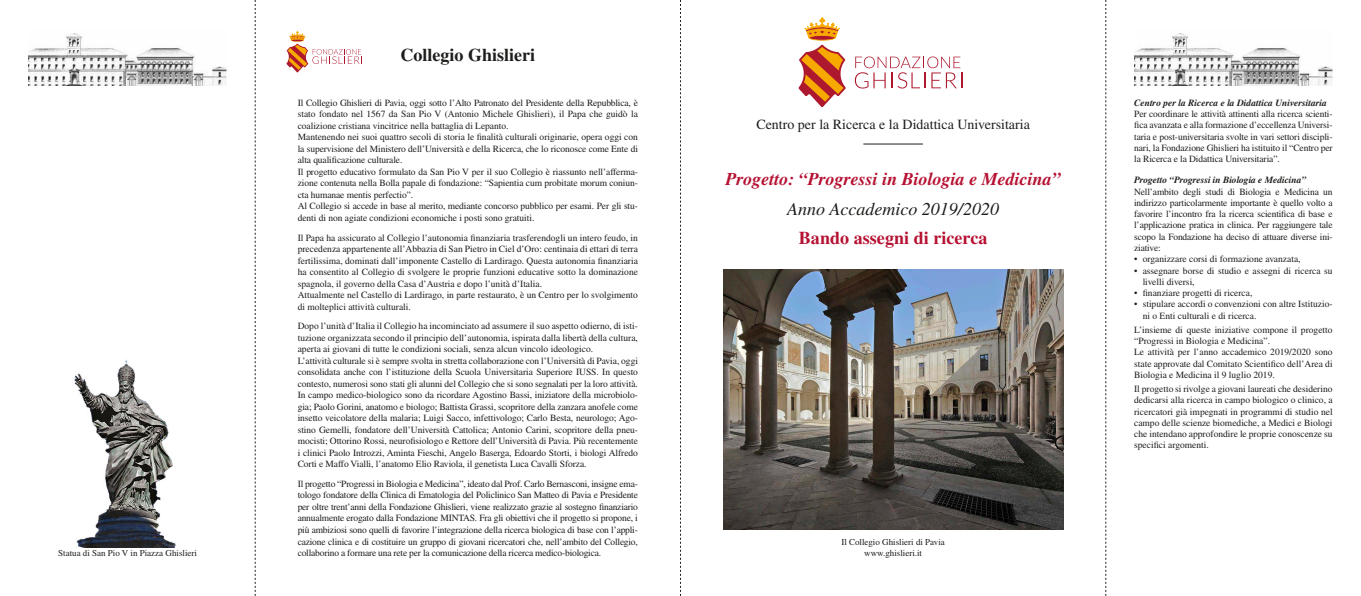
<style>
.page{position:relative;width:1361px;height:596px;background:#fff}
.page>*{position:absolute;margin:0;border:0;box-sizing:border-box;transform-origin:0 0}
.t1{font:italic 700 18px "Times LT Std";color:#b61132}
.t2{font:italic 18px "Times LT Std";color:#1d1d1b}
.t3{font:700 18px "Times LT Std";letter-spacing:.005em;color:#b61132}
.t4{font:700 18px "Times LT Std";color:#1d1d1b}
.t5{font:14px "Times LT Std";color:#1d1d1b}
.t6{font:9.5px/11.5px "Times LT Std";letter-spacing:-.01em;color:#1d1d1b}
.t7{font:italic 700 9.5px "Times LT Std";color:#1d1d1b}
.t8{font:9px/11px "Times LT Std";color:#1d1d1b;text-align:center}
</style>
<div class="page">
<img style="left:723px;top:269px;width:340px;height:260px">
<img style="left:1134px;top:33px;width:198px;height:52px">
<img style="left:28px;top:33px;width:199px;height:52px">
<img style="left:74px;top:360px;width:102px;height:187px">
<svg style="left:798px;top:17px;width:48px;height:90px"></svg>
<svg style="left:855px;top:56px;width:107px;height:32px"></svg>
<svg style="left:286px;top:31px;width:76px;height:41px"></svg>
<hr style="left:863px;top:144px;width:60px;height:1px;background:#1d1d1b">
<svg style="left:255px;top:0;width:1px;height:595px"></svg>
<svg style="left:680px;top:0;width:1px;height:595px"></svg>
<svg style="left:1105px;top:0;width:1px;height:595px"></svg>
<p class="t8" style="left:58px;top:547px;width:140px">Statua di San Pio V in Piazza Ghislieri</p>
<h1 class="t4" style="left:400px;top:44px;width:136px">Collegio Ghislieri</h1>
<p class="t6" style="left:298px;top:97px;width:342px">Il Collegio Ghislieri di Pavia, oggi sotto l’Alto Patronato del Presidente della Repubblica, è stato fondato nel 1567 da San Pio V (Antonio Michele Ghislieri), il Papa che guidò la coalizione cristiana vincitrice nella battaglia di Lepanto.<br>Mantenendo nei suoi quattro secoli di storia le finalità culturali originarie, opera oggi con la supervisione del Ministero dell’Università e della Ricerca, che lo riconosce come Ente di alta qualificazione culturale.<br>Il progetto educativo formulato da San Pio V per il suo Collegio è riassunto nell’afferma&shy;zione contenuta nella Bolla papale di fondazione: “Sapientia cum probitate morum coniun&shy;cta humanae mentis perfectio”.<br>Al Collegio si accede in base al merito, mediante concorso pubblico per esami. Per gli stu&shy;denti di non agiate condizioni economiche i posti sono gratuiti.</p>
<p class="t6" style="left:298px;top:231px;width:342px">Il Papa ha assicurato al Collegio l’autonomia finanziaria trasferendogli un intero feudo, in precedenza appartenente all’Abbazia di San Pietro in Ciel d’Oro: centinaia di ettari di terra fertilissima, dominati dall’imponente Castello di Lardirago. Questa autonomia finanziaria ha consentito al Collegio di svolgere le proprie funzioni educative sotto la dominazione spagnola, il governo della Casa d’Austria e dopo l’unità d’Italia.<br>Attualmente nel Castello di Lardirago, in parte restaurato, è un Centro per lo svolgimento di molteplici attività culturali.</p>
<p class="t6" style="left:298px;top:320px;width:342px">Dopo l’unità d’Italia il Collegio ha incominciato ad assumere il suo aspetto odierno, di isti&shy;tuzione organizzata secondo il principio dell’autonomia, ispirata dalla libertà della cultura, aperta ai giovani di tutte le condizioni sociali, senza alcun vincolo ideologico.<br>L’attività culturale si è sempre svolta in stretta collaborazione con l’Università di Pavia, oggi consolidata anche con l’istituzione della Scuola Universitaria Superiore IUSS. In questo contesto, numerosi sono stati gli alunni del Collegio che si sono segnalati per la loro attività.<br>In campo medico-biologico sono da ricordare Agostino Bassi, iniziatore della microbiolo&shy;gia; Paolo Gorini, anatomo e biologo; Battista Grassi, scopritore della zanzara anofele come insetto veicolatore della malaria; Luigi Sacco, infettivologo; Carlo Besta, neurologo; Ago&shy;stino Gemelli, fondatore dell’Università Cattolica; Antonio Carini, scopritore della pneu&shy;mocisti; Ottorino Rossi, neurofisiologo e Rettore dell’Università di Pavia. Più recentemente i clinici Paolo Introzzi, Aminta Fieschi, Angelo Baserga, Edoardo Storti, i biologi Alfredo Corti e Maffo Vialli, l’anatomo Elio Raviola, il genetista Luca Cavalli Sforza.</p>
<p class="t6" style="left:298px;top:477px;width:342px;text-align:justify">Il progetto “Progressi in Biologia e Medicina”, ideato dal Prof. Carlo Bernasconi, insigne ema&shy;tologo fondatore della Clinica di Ematologia del Policlinico San Matteo di Pavia e Presidente per oltre trent’anni della Fondazione Ghislieri, viene realizzato grazie al sostegno finanziario annualmente erogato dalla Fondazione MINTAS. Fra gli obiettivi che il progetto si propone, i più ambiziosi sono quelli di favorire l’integrazione della ricerca biologica di base con l’appli&shy;cazione clinica e di costituire un gruppo di giovani ricercatori che, nell’ambito del Collegio, collaborino a formare una rete per la comunicazione della ricerca medico-biologica.</p>
<h2 class="t5" style="left:756px;top:117px;width:275px">Centro per la Ricerca e la Didattica Universitaria</h2>
<h1 class="t1" style="left:725px;top:168px;width:337px">Progetto: “Progressi in Biologia e Medicina”</h1>
<h1 class="t2" style="left:787px;top:198px;width:213px">Anno Accademico 2019/2020</h1>
<h1 class="t3" style="left:799px;top:227px;width:190px">Bando assegni di ricerca</h1>
<p class="t8" style="left:841px;top:536px;width:105px">Il Collegio Ghislieri di Pavia www.ghislieri.it</p>
<p class="t7" style="left:1134px;top:97px;width:194px">Centro per la Ricerca e la Didattica Universitaria</p>
<p class="t6" style="left:1134px;top:108px;width:200px;line-height:11.2px;text-align:justify">Per coordinare le attività attinenti alla ricerca scienti&shy;fica avanzata e alla formazione d’eccellenza Universi&shy;taria e post-universitaria svolte in vari settori discipli&shy;nari, la Fondazione Ghislieri ha istituito il “Centro per la Ricerca e la Didattica Universitaria”.</p>
<p class="t7" style="left:1134px;top:174px;width:173px">Progetto “Progressi in Biologia e Medicina”</p>
<p class="t6" style="left:1134px;top:186px;width:200px;line-height:11.2px;text-align:justify">Nell’ambito degli studi di Biologia e Medicina un indirizzo particolarmente importante è quello volto a favorire l’incontro fra la ricerca scientifica di base e l’applicazione pratica in clinica. Per raggiungere tale scopo la Fondazione ha deciso di attuare diverse ini&shy;ziative:</p>
<p class="t6" style="left:1134px;top:253px;width:168px">• organizzare corsi di formazione avanzata,</p>
<p class="t6" style="left:1142px;top:264px;width:191px;line-height:11.2px;text-indent:-9px">• assegnare borse di studio e assegni di ricerca su livelli diversi,</p>
<p class="t6" style="left:1134px;top:287px;width:120px">• finanziare progetti di ricerca,</p>
<p class="t6" style="left:1142px;top:298px;width:191px;line-height:11.2px;text-indent:-9px">• stipulare accordi o convenzioni con altre Istituzio&shy;ni o Enti culturali e di ricerca.</p>
<p class="t6" style="left:1134px;top:324px;width:200px;line-height:11.2px">L’insieme di queste iniziative compone il progetto “Progressi in Biologia e Medicina”.<br>Le attività per l’anno accademico 2019/2020 sono state approvate dal Comitato Scientifico dell’Area di Biologia e Medicina il 9 luglio 2019.</p>
<p class="t6" style="left:1134px;top:383px;width:200px;line-height:11.2px;text-align:justify">Il progetto si rivolge a giovani laureati che desiderino dedicarsi alla ricerca in campo biologico o clinico, a ricercatori già impegnati in programmi di studio nel campo delle scienze biomediche, a Medici e Biologi che intendano approfondire le proprie conoscenze su specifici argomenti.</p>
</div>
